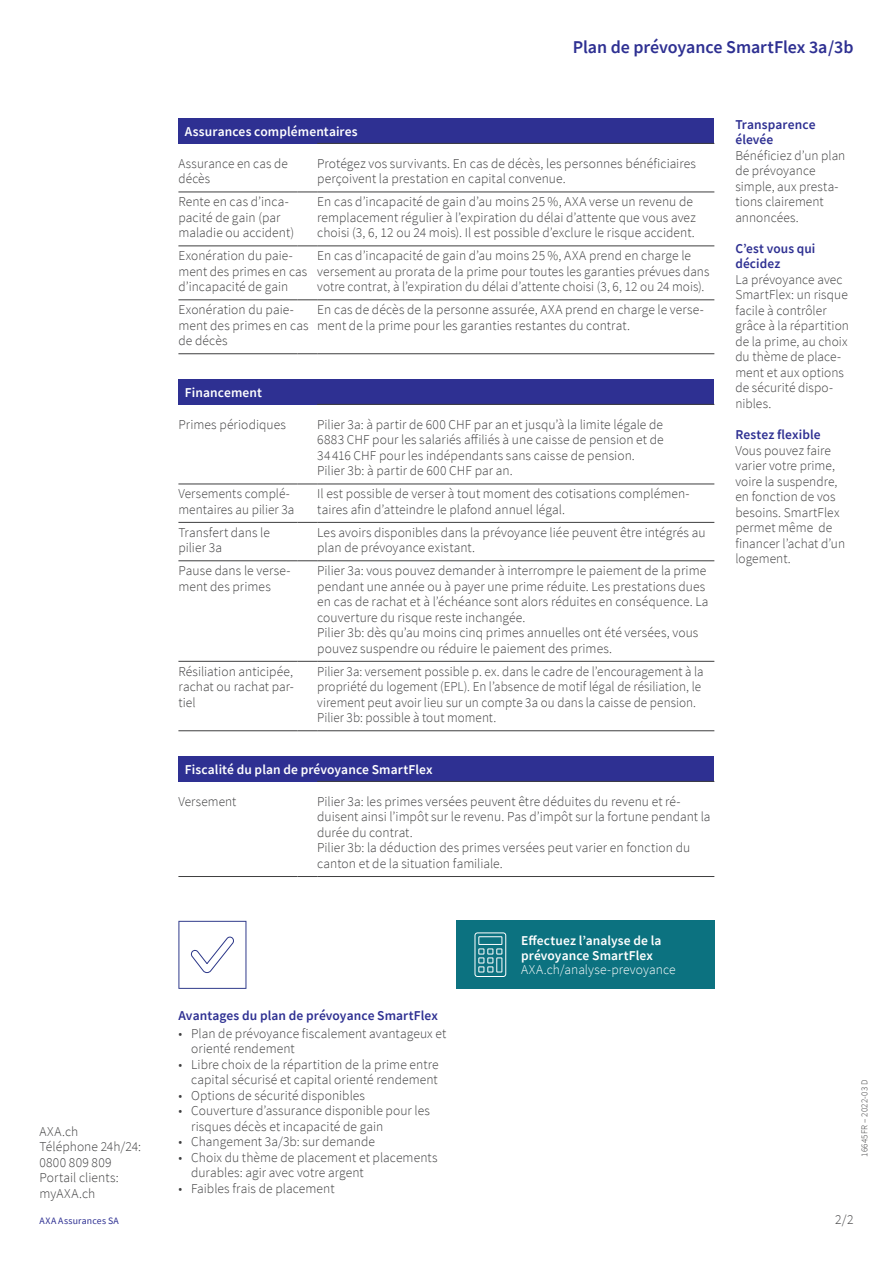
<style>
.page{position:relative;width:893px;height:1263px;background:#fff}
.page>*{position:absolute;margin:0;border:0;box-sizing:border-box;transform-origin:0 0}
.t1{font:600 18px "Source Sans Pro";letter-spacing:-.005em;color:#2e3092}
.t2{font:300 13.5px/15.5px "Source Sans Pro";letter-spacing:.005em;color:#3e3e3f}
.t3{font:600 13.5px/15.6px "Source Sans Pro";letter-spacing:.01em;color:#fff}
.t4{font:600 13.5px/15.6px "Source Sans Pro";letter-spacing:.01em;color:#2e3092}
.t5{font:300 13.5px "Source Sans Pro";letter-spacing:.005em;color:#fff}
.t6{font:9.75px "Source Sans Pro";letter-spacing:.03em;color:#2e3092}
.t7{font:300 9px "Source Sans Pro";letter-spacing:.02em;color:#3e3e3f}
</style>
<div class="page">
<div style="left:178px;top:379px;width:536px;height:25px;background:#2e3092"></div>
<hr style="left:317px;top:404px;width:397px;height:1px;background:#3e3e3f">
<hr style="left:178px;top:484px;width:119px;height:1px;background:#3e3e3f">
<svg style="left:297px;top:484px;width:20px;height:1px"></svg>
<hr style="left:317px;top:484px;width:397px;height:1px;background:#3e3e3f">
<hr style="left:178px;top:522px;width:119px;height:1px;background:#3e3e3f">
<hr style="left:178px;top:560px;width:119px;height:1px;background:#3e3e3f">
<svg style="left:297px;top:522px;width:20px;height:1px"></svg>
<svg style="left:297px;top:560px;width:20px;height:1px"></svg>
<hr style="left:317px;top:522px;width:397px;height:1px;background:#3e3e3f">
<hr style="left:317px;top:560px;width:397px;height:1px;background:#3e3e3f">
<hr style="left:178px;top:661px;width:119px;height:1px;background:#3e3e3f">
<svg style="left:297px;top:661px;width:20px;height:1px"></svg>
<hr style="left:317px;top:661px;width:397px;height:1px;background:#3e3e3f">
<hr style="left:178px;top:730px;width:119px;height:1px;background:#3e3e3f">
<svg style="left:297px;top:730px;width:20px;height:1px"></svg>
<hr style="left:317px;top:730px;width:397px;height:1px;background:#3e3e3f">
<div style="left:178px;top:118px;width:536px;height:25px;background:#2e3092"></div>
<hr style="left:317px;top:143px;width:397px;height:1px;background:#3e3e3f">
<hr style="left:178px;top:353px;width:119px;height:1px;background:#3e3e3f">
<svg style="left:297px;top:353px;width:20px;height:1px"></svg>
<hr style="left:317px;top:353px;width:397px;height:1px;background:#3e3e3f">
<hr style="left:178px;top:192px;width:119px;height:1px;background:#3e3e3f">
<svg style="left:297px;top:192px;width:20px;height:1px"></svg>
<hr style="left:317px;top:192px;width:397px;height:1px;background:#3e3e3f">
<hr style="left:178px;top:246px;width:119px;height:1px;background:#3e3e3f">
<svg style="left:297px;top:246px;width:20px;height:1px"></svg>
<hr style="left:178px;top:300px;width:119px;height:1px;background:#3e3e3f">
<svg style="left:297px;top:300px;width:20px;height:1px"></svg>
<hr style="left:317px;top:246px;width:397px;height:1px;background:#3e3e3f">
<hr style="left:317px;top:300px;width:397px;height:1px;background:#3e3e3f">
<div style="left:178px;top:756px;width:536px;height:25px;background:#2e3092"></div>
<hr style="left:317px;top:781px;width:397px;height:1px;background:#3e3e3f">
<hr style="left:178px;top:876px;width:119px;height:1px;background:#3e3e3f">
<svg style="left:297px;top:876px;width:20px;height:1px"></svg>
<hr style="left:317px;top:876px;width:397px;height:1px;background:#3e3e3f">
<svg style="left:178px;top:921px;width:68px;height:68px"></svg>
<div style="left:456px;top:921px;width:258px;height:68px;background:#0c7280"></div>
<svg style="left:474px;top:932px;width:33px;height:45px"></svg>
<p class="t2" style="left:39px;top:1123px;width:103px">AXA.ch<br>Téléphone 24h/24:<br>0800 809 809<br>Portail clients: myAXA.ch</p>
<p class="t6" style="left:39px;top:1214px;width:81px">AXA Assurances SA</p>
<h1 class="t1" style="left:573px;top:35px;width:282px">Plan de prévoyance SmartFlex 3a/3b</h1>
<p class="t3" style="left:185px;top:124px;width:174px">Assurances complémentaires</p>
<p class="t2" style="left:178px;top:156px;width:111px">Assurance en cas de décès</p>
<p class="t2" style="left:317px;top:156px;width:380px">Protégez vos survivants. En cas de décès, les personnes bénéficiaires perçoivent la prestation en capital convenue.</p>
<p class="t2" style="left:178px;top:194px;width:117px">Rente en cas d’inca&shy;pacité de gain (par maladie ou accident)</p>
<p class="t2" style="left:317px;top:194px;width:380px">En cas d’incapacité de gain d’au moins 25 %, AXA verse un revenu de remplacement régulier à l’expiration du délai d’attente que vous avez choisi (3, 6, 12 ou 24 mois). Il est possible d’exclure le risque accident.</p>
<p class="t2" style="left:178px;top:248px;width:130px">Exonération du paie&shy;ment des primes en cas d’incapacité de gain</p>
<p class="t2" style="left:317px;top:248px;width:394px">En cas d’incapacité de gain d’au moins 25 %, AXA prend en charge le versement au prorata de la prime pour toutes les garanties prévues dans votre contrat, à l’expiration du délai d’attente choisi (3, 6, 12 ou 24 mois).</p>
<p class="t2" style="left:178px;top:302px;width:132px">Exonération du paie&shy;ment des primes en cas de décès</p>
<p class="t2" style="left:317px;top:302px;width:388px">En cas de décès de la personne assurée, AXA prend en charge le verse&shy;ment de la prime pour les garanties restantes du contrat.</p>
<p class="t3" style="left:185px;top:385px;width:79px">Financement</p>
<p class="t2" style="left:178px;top:417px;width:109px">Primes périodiques</p>
<p class="t2" style="left:317px;top:417px;width:348px">Pilier 3a: à partir de 600 CHF par an et jusqu’à la limite légale de 6883 CHF pour les salariés affiliés à une caisse de pension et de 34 416 CHF pour les indépendants sans caisse de pension.<br>Pilier 3b: à partir de 600 CHF par an.</p>
<p class="t2" style="left:178px;top:486px;width:118px">Versements complé&shy;mentaires au pilier 3a</p>
<p class="t2" style="left:317px;top:486px;width:374px">Il est possible de verser à tout moment des cotisations complémen&shy;taires afin d’atteindre le plafond annuel légal.</p>
<p class="t2" style="left:178px;top:525px;width:93px">Transfert dans le pilier 3a</p>
<p class="t2" style="left:317px;top:525px;width:390px">Les avoirs disponibles dans la prévoyance liée peuvent être intégrés au plan de prévoyance existant.</p>
<p class="t2" style="left:178px;top:563px;width:113px">Pause dans le verse&shy;ment des primes</p>
<p class="t2" style="left:317px;top:563px;width:393px">Pilier 3a: vous pouvez demander à interrompre le paiement de la prime pendant une année ou à payer une prime réduite. Les prestations dues en cas de rachat et à l’échéance sont alors réduites en conséquence. La couverture du risque reste inchangée.<br>Pilier 3b: dès qu’au moins cinq primes annuelles ont été versées, vous pouvez suspendre ou réduire le paiement des primes.</p>
<p class="t2" style="left:178px;top:663px;width:117px;text-align:justify">Résiliation anticipée, rachat ou rachat par&shy;tiel</p>
<p class="t2" style="left:317px;top:663px;width:388px">Pilier 3a: versement possible p. ex. dans le cadre de l’encouragement à la propriété du logement (EPL). En l’absence de motif légal de résiliation, le virement peut avoir lieu sur un compte 3a ou dans la caisse de pension.<br>Pilier 3b: possible à tout moment.</p>
<p class="t3" style="left:185px;top:762px;width:249px">Fiscalité du plan de prévoyance SmartFlex</p>
<p class="t2" style="left:178px;top:794px;width:59px">Versement</p>
<p class="t2" style="left:317px;top:794px;width:395px">Pilier 3a: les primes versées peuvent être déduites du revenu et ré&shy;duisent ainsi l’impôt sur le revenu. Pas d’impôt sur la fortune pendant la durée du contrat.<br>Pilier 3b: la déduction des primes versées peut varier en fonction du canton et de la situation familiale.</p>
<p class="t4" style="left:735px;top:116px;width:82px">Transparence élevée</p>
<p class="t2" style="left:735px;top:147px;width:112px">Bénéficiez d’un plan de prévoyance simple, aux presta&shy;tions clairement annoncées.</p>
<p class="t4" style="left:735px;top:240px;width:82px">C’est vous qui décidez</p>
<p class="t2" style="left:735px;top:272px;width:115px">La prévoyance avec<br>SmartFlex: un risque facile à contrôler grâce à la répartition de la prime, au choix du thème de place&shy;ment et aux options de sécurité dispo&shy;nibles.</p>
<p class="t4" style="left:735px;top:427px;width:87px">Restez flexible</p>
<p class="t2" style="left:735px;top:442px;width:111px">Vous pouvez faire varier votre prime, voire la suspendre, en fonction de vos besoins. SmartFlex permet même de financer l’achat d’un logement.</p>
<p class="t4" style="left:178px;top:1007px;width:261px">Avantages du plan de prévoyance SmartFlex</p>
<p class="t2" style="left:191px;top:1025px;width:257px;text-indent:-13px">• Plan de prévoyance fiscalement avantageux et orienté rendement</p>
<p class="t2" style="left:178px;top:1056px;width:262px;text-align:right">• Libre choix de la répartition de la prime entre capital sécurisé et capital orienté rendement</p>
<p class="t2" style="left:178px;top:1087px;width:188px">• Options de sécurité disponibles</p>
<p class="t2" style="left:191px;top:1103px;width:240px;text-indent:-13px">• Couverture d’assurance disponible pour les risques décès et incapacité de gain</p>
<p class="t2" style="left:178px;top:1134px;width:198px">• Changement 3a/3b: sur demande</p>
<p class="t2" style="left:191px;top:1149px;width:248px;text-indent:-13px">• Choix du thème de placement et placements durables: agir avec votre argent</p>
<p class="t2" style="left:178px;top:1180px;width:158px">• Faibles frais de placement</p>
<p class="t3" style="left:521px;top:932px;width:142px">Effectuez l’analyse de la prévoyance SmartFlex</p>
<p class="t5" style="left:521px;top:961px;width:156px">AXA.ch/analyse-prevoyance</p>
<p class="t7" style="left:859px;top:1157px;width:79px;rotate:-90deg">16645FR – 2022-03 D</p>
<p class="t2" style="left:835px;top:1211px;width:20px">2/2</p>
</div>
